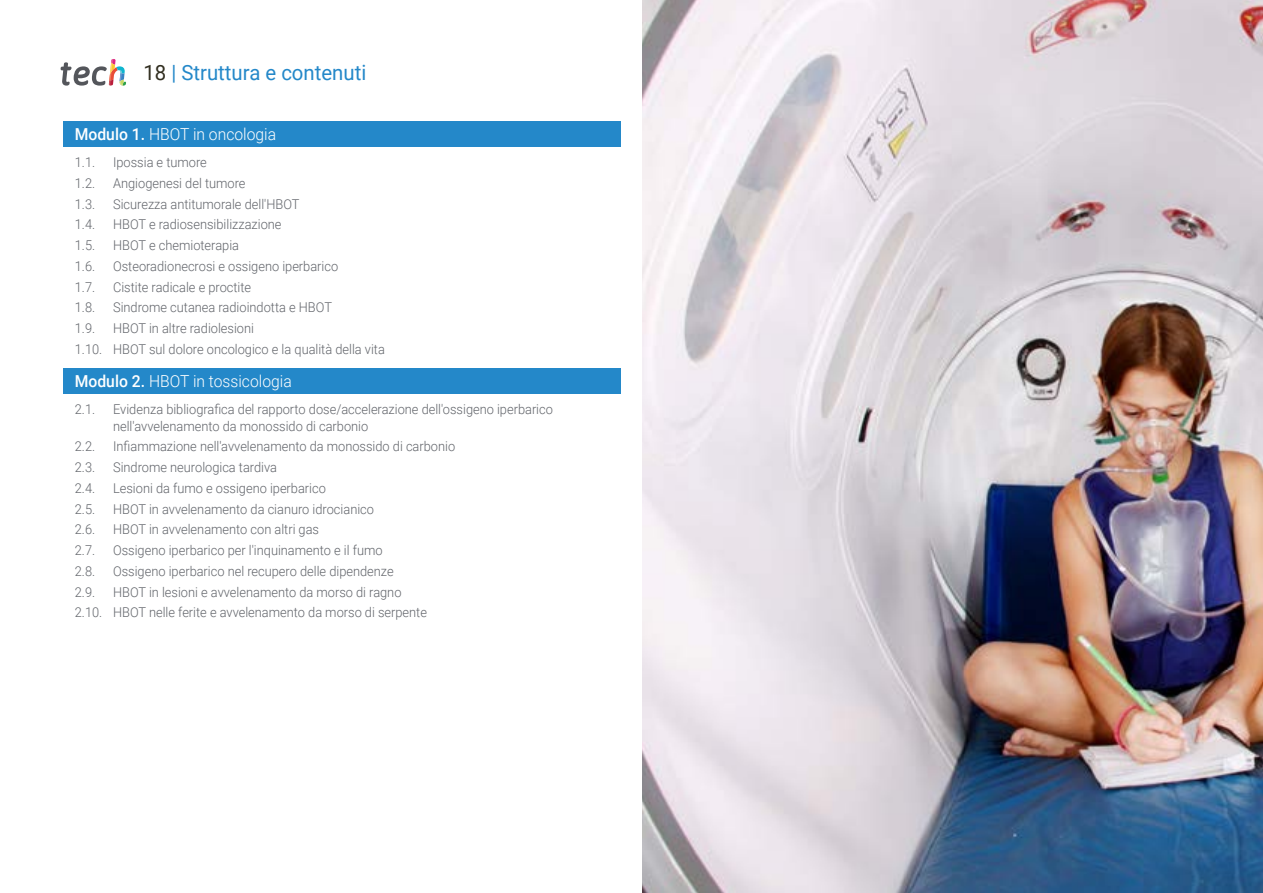
<style>
.page{position:relative;width:1263px;height:893px;background:#fff}
.page>*{position:absolute;margin:0;border:0;box-sizing:border-box;transform-origin:0 0}
.t1{font:21px "Roboto";color:#2488c9}
.t2{font:300 16.5px "Roboto";color:#fff;scale:.95 1}
.t3{font:300 13.5px/20.7px "Roboto";color:#61646a;scale:.95 1}
.s1{color:#312e20}
.s2{font-weight:500}
</style>
<div class="page">
<div style="left:64px;top:121px;width:557px;height:25px;background:#2488c9"></div>
<div style="left:64px;top:368px;width:557px;height:25px;background:#2488c9"></div>
<img style="left:642px;top:0;width:621px;height:893px">
<svg style="left:61px;top:59px;width:65px;height:27px"></svg>
<h1 class="t1" style="left:144px;top:57px;width:224px"><span class="s1">18</span> | Struttura e contenuti</h1>
<p class="t2" style="left:75px;top:123px;width:213px"><span class="s2">Modulo 1.</span> HBOT in oncologia</p>
<p class="t3" style="left:75px;top:151px;width:23px">1.1.</p>
<p class="t3" style="left:113px;top:151px;width:100px">Ipossia e tumore</p>
<p class="t3" style="left:75px;top:172px;width:23px">1.2.</p>
<p class="t3" style="left:113px;top:172px;width:141px">Angiogenesi del tumore</p>
<p class="t3" style="left:75px;top:193px;width:23px">1.3.</p>
<p class="t3" style="left:113px;top:193px;width:198px">Sicurezza antitumorale dell'HBOT</p>
<p class="t3" style="left:75px;top:214px;width:23px">1.4.</p>
<p class="t3" style="left:113px;top:214px;width:179px">HBOT e radiosensibilizzazione</p>
<p class="t3" style="left:75px;top:234px;width:23px">1.5.</p>
<p class="t3" style="left:113px;top:234px;width:134px">HBOT e chemioterapia</p>
<p class="t3" style="left:75px;top:255px;width:23px">1.6.</p>
<p class="t3" style="left:113px;top:255px;width:238px">Osteoradionecrosi e ossigeno iperbarico</p>
<p class="t3" style="left:75px;top:276px;width:23px">1.7.</p>
<p class="t3" style="left:113px;top:276px;width:147px">Cistite radicale e proctite</p>
<p class="t3" style="left:75px;top:297px;width:23px">1.8.</p>
<p class="t3" style="left:113px;top:297px;width:232px">Sindrome cutanea radioindotta e HBOT</p>
<p class="t3" style="left:75px;top:317px;width:23px">1.9.</p>
<p class="t3" style="left:75px;top:317px;width:328px;text-indent:38px">HBOT in altre radiolesioni<br>1.10. HBOT sul dolore oncologico e la qualità della vita</p>
<p class="t2" style="left:75px;top:370px;width:230px"><span class="s2">Modulo 2.</span> HBOT in tossicologia</p>
<p class="t3" style="left:75px;top:398px;width:23px">2.1.</p>
<p class="t3" style="left:113px;top:401px;width:464px;line-height:16.5px">Evidenza bibliografica del rapporto dose/accelerazione dell'ossigeno iperbarico nell'avvelenamento da monossido di carbonio</p>
<p class="t3" style="left:75px;top:436px;width:23px">2.2.</p>
<p class="t3" style="left:113px;top:436px;width:362px">Infiammazione nell'avvelenamento da monossido di carbonio</p>
<p class="t3" style="left:75px;top:456px;width:23px">2.3.</p>
<p class="t3" style="left:113px;top:456px;width:174px">Sindrome neurologica tardiva</p>
<p class="t3" style="left:75px;top:477px;width:23px">2.4.</p>
<p class="t3" style="left:113px;top:477px;width:225px">Lesioni da fumo e ossigeno iperbarico</p>
<p class="t3" style="left:75px;top:498px;width:23px">2.5.</p>
<p class="t3" style="left:113px;top:498px;width:276px">HBOT in avvelenamento da cianuro idrocianico</p>
<p class="t3" style="left:75px;top:519px;width:23px">2.6.</p>
<p class="t3" style="left:113px;top:519px;width:218px">HBOT in avvelenamento con altri gas</p>
<p class="t3" style="left:75px;top:539px;width:23px">2.7.</p>
<p class="t3" style="left:113px;top:539px;width:285px">Ossigeno iperbarico per l'inquinamento e il fumo</p>
<p class="t3" style="left:75px;top:560px;width:23px">2.8.</p>
<p class="t3" style="left:113px;top:560px;width:297px">Ossigeno iperbarico nel recupero delle dipendenze</p>
<p class="t3" style="left:75px;top:581px;width:23px">2.9.</p>
<p class="t3" style="left:75px;top:581px;width:372px;text-indent:38px">HBOT in lesioni e avvelenamento da morso di ragno<br>2.10. HBOT nelle ferite e avvelenamento da morso di serpente</p>
</div>
